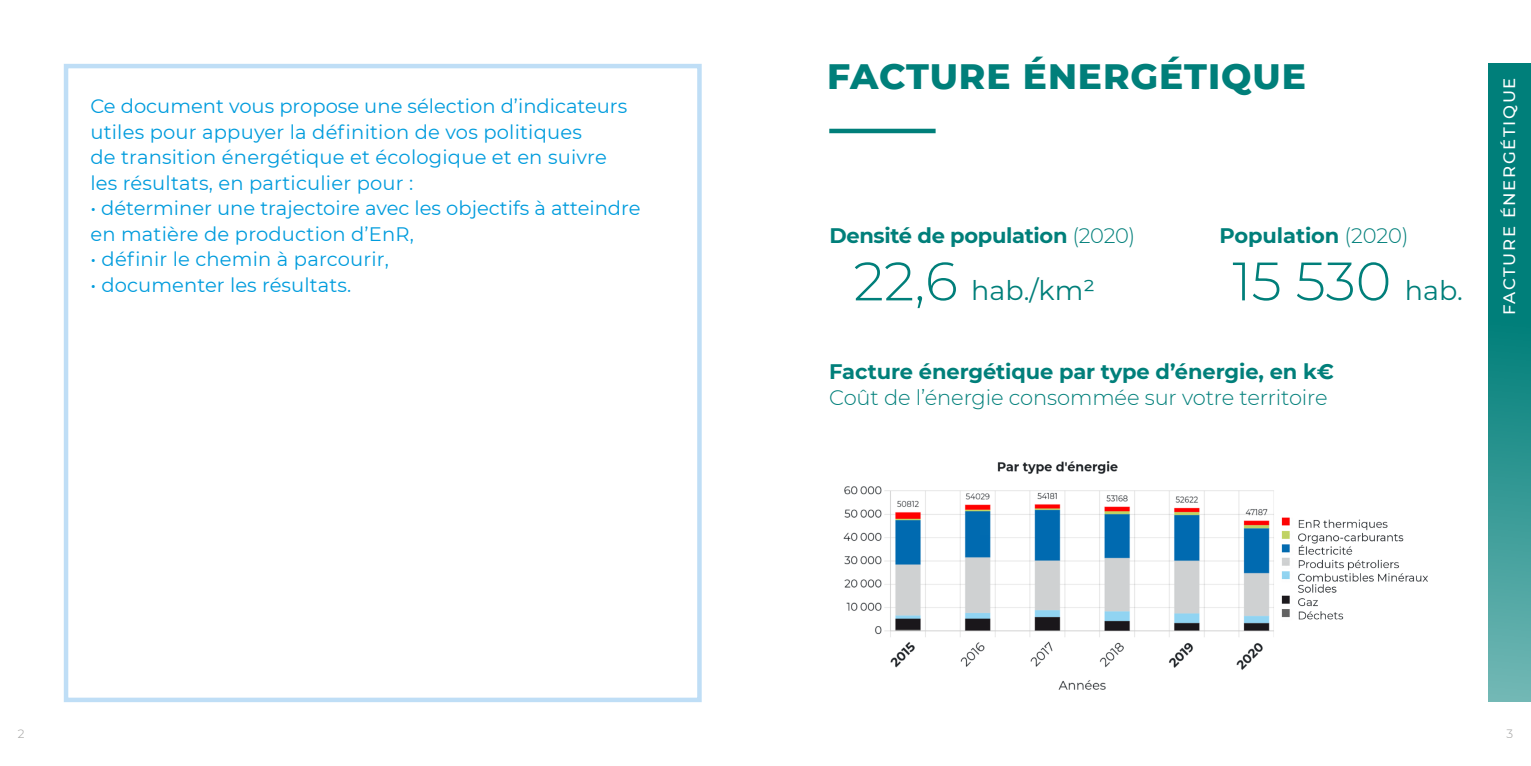
<style>
.page{position:relative;width:1531px;height:766px;background:#fff}
.page>*{position:absolute;margin:0;border:0;box-sizing:border-box;transform-origin:0 0}
.t1{font:300 54px "Montserrat";color:#007f7a}
.t2{font:800 36px "Montserrat";letter-spacing:.025em;color:#007f7a}
.t3{font:27px "Montserrat";color:#007f7a}
.t4{font:700 21px "Montserrat";letter-spacing:-.005em;color:#007f7a}
.t5{font:300 21px "Montserrat";letter-spacing:-.005em;color:#007f7a}
.t6{font:19.5px/25.5px "Montserrat";letter-spacing:.01em;color:#009cdd}
.t7{font:500 16.5px "Montserrat";letter-spacing:.1em;color:#fff}
.t8{font:300 12px "Montserrat";color:#9d9d9c}
.s1{font-weight:300}
.s2{font-weight:300;font-size:54px}
.s3{font-weight:400;font-size:27px}
</style>
<div class="page">
<div style="left:64px;top:64px;width:638px;height:638px;border:4px solid #bfdef6"></div>
<svg style="left:1488px;top:64px;width:43px;height:638px"></svg>
<hr style="left:829px;top:129px;width:106px;height:4px;background:#007f7a">
<img style="left:843px;top:461px;width:585px;height:229px">
<p class="t6" style="left:90px;top:93px;width:538px">Ce document vous propose une sélection d’indicateurs utiles pour appuyer la définition de vos politiques<br>de transition énergétique et écologique et en suivre les résultats, en particulier pour :</p>
<p class="t6" style="left:90px;top:195px;width:552px">• déterminer une trajectoire avec les objectifs à atteindre en matière de production d’enr,</p>
<p class="t6" style="left:90px;top:246px;width:300px">• définir le chemin à parcourir,</p>
<p class="t6" style="left:90px;top:271px;width:262px">• documenter les résultats.</p>
<p class="t8" style="left:18px;top:725px;width:8px">2</p>
<h2 class="t2" style="left:827px;top:50px;width:480px">FACTURE ÉNERGÉTIQUE</h2>
<p class="t4" style="left:829px;top:220px;width:307px">Densité de population <span class="s1">(2020)</span></p>
<p class="t4" style="left:1219px;top:220px;width:191px">Population <span class="s1">(2020)</span></p>
<h3 class="t3" style="left:853px;top:272px;width:243px"><span class="s2">22,6</span> hab./km²</h3>
<h1 class="t1" style="left:1232px;top:245px;width:232px">15 530 <span class="s3">hab.</span></h1>
<p class="t4" style="left:829px;top:356px;width:506px">Facture énergétique par type d’énergie, en k€</p>
<p class="t5" style="left:829px;top:383px;width:500px">Coût de l’énergie consommée sur votre territoire</p>
<p class="t7" style="left:1497px;top:315px;width:239px;rotate:-90deg">facture énergétique</p>
<p class="t8" style="left:1506px;top:725px;width:8px">3</p>
</div>
